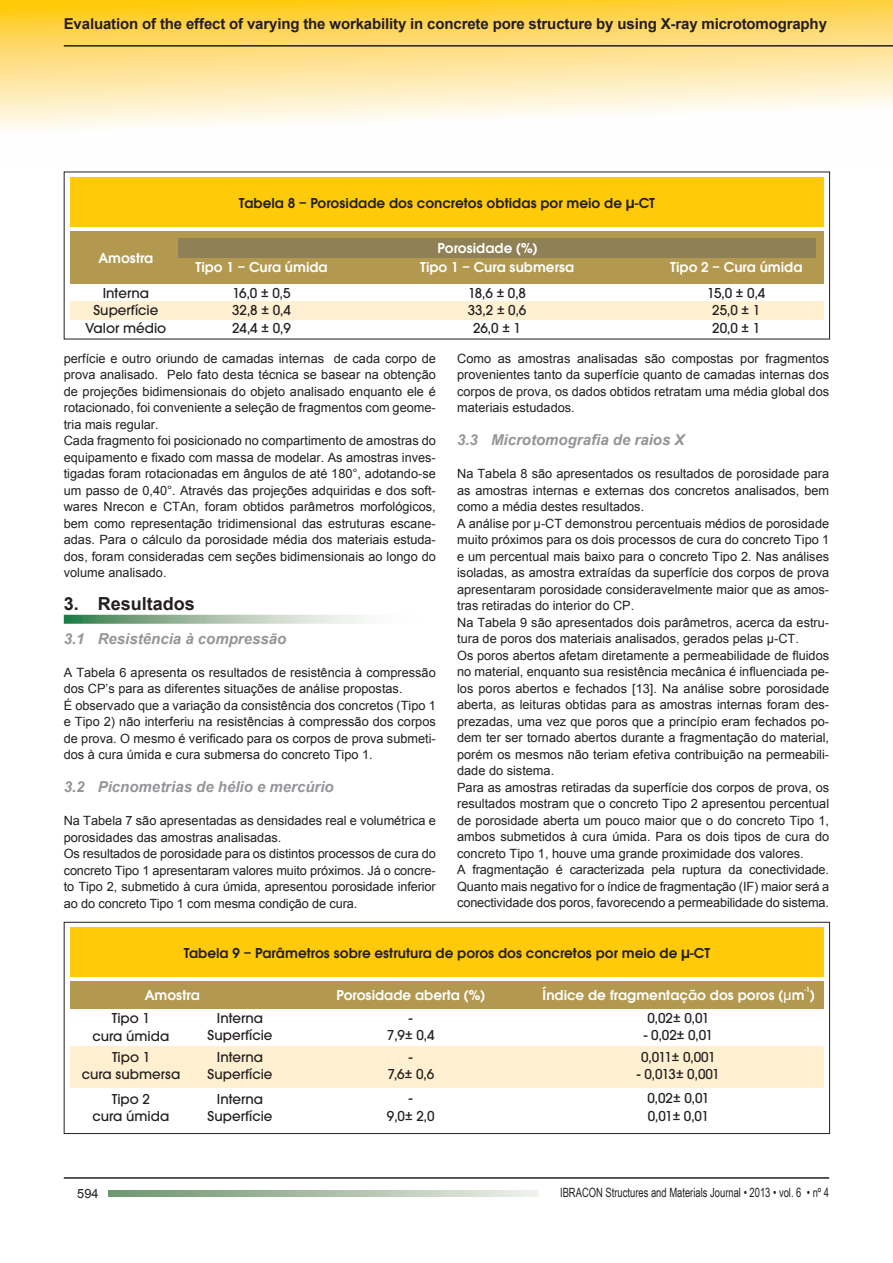
<style>
.page{position:relative;width:893px;height:1263px;background:#fff}
.page>*{position:absolute;margin:0;border:0;box-sizing:border-box;transform-origin:0 0}
.t1{font:700 18px "Arial";color:#231f20}
.t2{font:15px/17.4px "Avant Garde Md ITC";color:#231f20;text-align:center}
.t3{font:600 15px "Avant Garde ITC";color:#fff}
.t4{font:600 15px "Avant Garde ITC";color:#231f20}
.t5{font:700 15px "Arial";letter-spacing:-.01em;color:#231f20}
.t6{font:italic 700 15px "Arial";color:#939598}
.t7{font:12.75px/16.5px "Arial";color:#231f20}
.t8{font:12.75px "Arial Narrow";color:#231f20;scale:.9 1}
.t9{font:600 7.5px "Avant Garde ITC";color:#fff}
.s1{font-family:"Avant Garde"}
.s2{font-family:"Arial";font-weight:400}
</style>
<div class="page">
<svg style="left:0;top:0;width:893px;height:130px;background:#fee498"></svg>
<hr style="left:64px;top:1177px;width:765px;height:2px;background:#231f20">
<hr style="left:64px;top:45px;width:829px;height:2px;background:#231f20">
<svg style="left:108px;top:1190px;width:431px;height:6px;background:#acc0aa"></svg>
<svg style="left:64px;top:615px;width:299px;height:9px;background:#a4c0a9"></svg>
<div style="left:70px;top:301px;width:753px;height:18px;background:#fef0d0"></div>
<div style="left:70px;top:177px;width:753px;height:50px;background:#feca0a"></div>
<div style="left:70px;top:231px;width:753px;height:53px;background:#b39950"></div>
<div style="left:178px;top:238px;width:638px;height:20px;background:#8f8055"></div>
<div style="left:64px;top:922px;width:766px;height:212px;border:1px solid #231f20"></div>
<div style="left:70px;top:1046px;width:753px;height:41px;background:#fef0d0"></div>
<div style="left:70px;top:928px;width:753px;height:49px;background:#feca0a"></div>
<div style="left:70px;top:981px;width:753px;height:28px;background:#b39950"></div>
<p class="t5" style="left:64px;top:14px;width:765px">Evaluation of the effect of varying the workability in concrete pore structure by using X-ray microtomography</p>
<p class="t3" style="left:98px;top:249px;width:57px">Amostra</p>
<p class="t4" style="left:239px;top:194px;width:418px">Tabela 8 – Porosidade dos concretos obtidas por meio de <span class="s1">µ</span>-CT</p>
<p class="t3" style="left:438px;top:239px;width:101px">Porosidade (%)</p>
<p class="t3" style="left:196px;top:258px;width:134px">Tipo 1 – Cura úmida</p>
<p class="t3" style="left:420px;top:258px;width:156px">Tipo 1 – Cura submersa</p>
<p class="t3" style="left:670px;top:258px;width:134px">Tipo 2 – Cura úmida</p>
<p class="t2" style="left:85px;top:284px;width:82px">Interna<br>Superfície<br>Valor médio</p>
<p class="t2" style="left:232px;top:284px;width:60px;text-align:justify">16,0 ± 0,5<br>32,8 ± 0,4<br>24,4 ± 0,9</p>
<p class="t2" style="left:468px;top:284px;width:60px">18,6 ± 0,8<br>33,2 ± 0,6<br>26,0 ± 1</p>
<p class="t2" style="left:707px;top:284px;width:60px">15,0 ± 0,4<br>25,0 ± 1<br>20,0 ± 1</p>
<p class="t7" style="left:64px;top:350px;width:374px">perfície e outro oriundo de camadas internas de cada corpo de prova analisado. Pelo fato desta técnica se basear na obtenção de projeções bidimensionais do objeto analisado enquanto ele é rotacionado, foi conveniente a seleção de fragmentos com geome&shy;tria mais regular.<br>Cada fragmento foi posicionado no compartimento de amostras do equipamento e fixado com massa de modelar. As amostras inves&shy;tigadas foram rotacionadas em ângulos de até 180°, adotando-se um passo de 0,40°. Através das projeções adquiridas e dos soft&shy;wares Nrecon e CTAn, foram obtidos parâmetros morfológicos, bem como representação tridimensional das estruturas escane&shy;adas. Para o cálculo da porosidade média dos materiais estuda&shy;dos, foram consideradas cem seções bidimensionais ao longo do volume analisado.</p>
<h1 class="t1" style="left:64px;top:592px;width:133px">3. Resultados</h1>
<p class="t6" style="left:64px;top:628px;width:224px">3.1 Resistência à compressão</p>
<p class="t7" style="left:64px;top:664px;width:374px">A Tabela 6 apresenta os resultados de resistência à compressão dos CP’s para as diferentes situações de análise propostas.<br>É observado que a variação da consistência dos concretos (Tipo 1 e Tipo 2) não interferiu na resistências à compressão dos corpos de prova. O mesmo é verificado para os corpos de prova submeti&shy;dos à cura úmida e cura submersa do concreto Tipo 1.</p>
<p class="t6" style="left:64px;top:777px;width:271px">3.2 Picnometrias de hélio e mercúrio</p>
<p class="t7" style="left:64px;top:812px;width:374px">Na Tabela 7 são apresentadas as densidades real e volumétrica e porosidades das amostras analisadas.<br>Os resultados de porosidade para os distintos processos de cura do concreto Tipo 1 apresentaram valores muito próximos. Já o concre&shy;to Tipo 2, submetido à cura úmida, apresentou porosidade inferior ao do concreto Tipo 1 com mesma condição de cura.</p>
<p class="t7" style="left:457px;top:350px;width:374px;text-align:justify">Como as amostras analisadas são compostas por fragmentos provenientes tanto da superfície quanto de camadas internas dos corpos de prova, os dados obtidos retratam uma média global dos materiais estudados.</p>
<p class="t6" style="left:457px;top:430px;width:229px">3.3 Microtomografia de raios X</p>
<p class="t7" style="left:457px;top:466px;width:374px">Na Tabela 8 são apresentados os resultados de porosidade para as amostras internas e externas dos concretos analisados, bem como a média destes resultados.<br>A análise por µ-CT demonstrou percentuais médios de porosidade muito próximos para os dois processos de cura do concreto Tipo 1 e um percentual mais baixo para o concreto Tipo 2. Nas análises isoladas, as amostra extraídas da superfície dos corpos de prova apresentaram porosidade consideravelmente maior que as amos&shy;tras retiradas do interior do CP.<br>Na Tabela 9 são apresentados dois parâmetros, acerca da estru&shy;tura de poros dos materiais analisados, gerados pelas µ-CT.<br>Os poros abertos afetam diretamente a permeabilidade de fluidos no material, enquanto sua resistência mecânica é influenciada pe&shy;los poros abertos e fechados [13]. Na análise sobre porosidade aberta, as leituras obtidas para as amostras internas foram des&shy;prezadas, uma vez que poros que a princípio eram fechados po&shy;dem ter ser tornado abertos durante a fragmentação do material, porém os mesmos não teriam efetiva contribuição na permeabili&shy;dade do sistema.<br>Para as amostras retiradas da superfície dos corpos de prova, os resultados mostram que o concreto Tipo 2 apresentou percentual de porosidade aberta um pouco maior que o do concreto Tipo 1, ambos submetidos à cura úmida. Para os dois tipos de cura do concreto Tipo 1, houve uma grande proximidade dos valores.<br>A fragmentação é caracterizada pela ruptura da conectividade.<br>Quanto mais negativo for o índice de fragmentação (IF) maior será a conectividade dos poros, favorecendo a permeabilidade do sistema.</p>
<p class="t4" style="left:184px;top:944px;width:528px">Tabela 9 – Parâmetros sobre estrutura de poros dos concretos por meio de <span class="s1">µ</span>-CT</p>
<p class="t3" style="left:145px;top:986px;width:57px">Amostra</p>
<p class="t3" style="left:336px;top:986px;width:150px">Porosidade aberta (%)</p>
<p class="t9" style="left:805px;top:985px;width:7px">-1</p>
<p class="t3" style="left:543px;top:986px;width:273px">Índice de fragmentação dos poros (<span class="s2">µ</span>m )</p>
<p class="t2" style="left:92px;top:1009px;width:78px">Tipo 1<br>cura úmida</p>
<p class="t2" style="left:82px;top:1048px;width:100px">Tipo 1<br>cura submersa</p>
<p class="t2" style="left:92px;top:1090px;width:78px">Tipo 2<br>cura úmida</p>
<p class="t2" style="left:208px;top:1009px;width:66px">Interna<br>Superfície</p>
<p class="t2" style="left:208px;top:1048px;width:66px">Interna<br>Superfície</p>
<p class="t2" style="left:208px;top:1090px;width:66px">Interna<br>Superfície</p>
<p class="t2" style="left:387px;top:1009px;width:49px">-<br>7,9± 0,4</p>
<p class="t2" style="left:387px;top:1048px;width:48px">-<br>7,6± 0,6</p>
<p class="t2" style="left:387px;top:1090px;width:49px">-<br>9,0± 2,0</p>
<p class="t2" style="left:647px;top:1009px;width:63px">0,02± 0,01</p>
<p class="t2" style="left:644px;top:1027px;width:71px">- 0,02± 0,01</p>
<p class="t2" style="left:641px;top:1048px;width:76px">0,011± 0,001</p>
<p class="t2" style="left:637px;top:1065px;width:84px">- 0,013± 0,001</p>
<p class="t2" style="left:647px;top:1090px;width:63px;text-align:left">0,02± 0,01<br>0,01± 0,01</p>
<p class="t7" style="left:77px;top:1185px;width:23px">594</p>
<p class="t8" style="left:560px;top:1183px;width:300px">IBRACON Structures and Materials Journal • 2013 • vol. 6 • nº 4</p>
</div>
